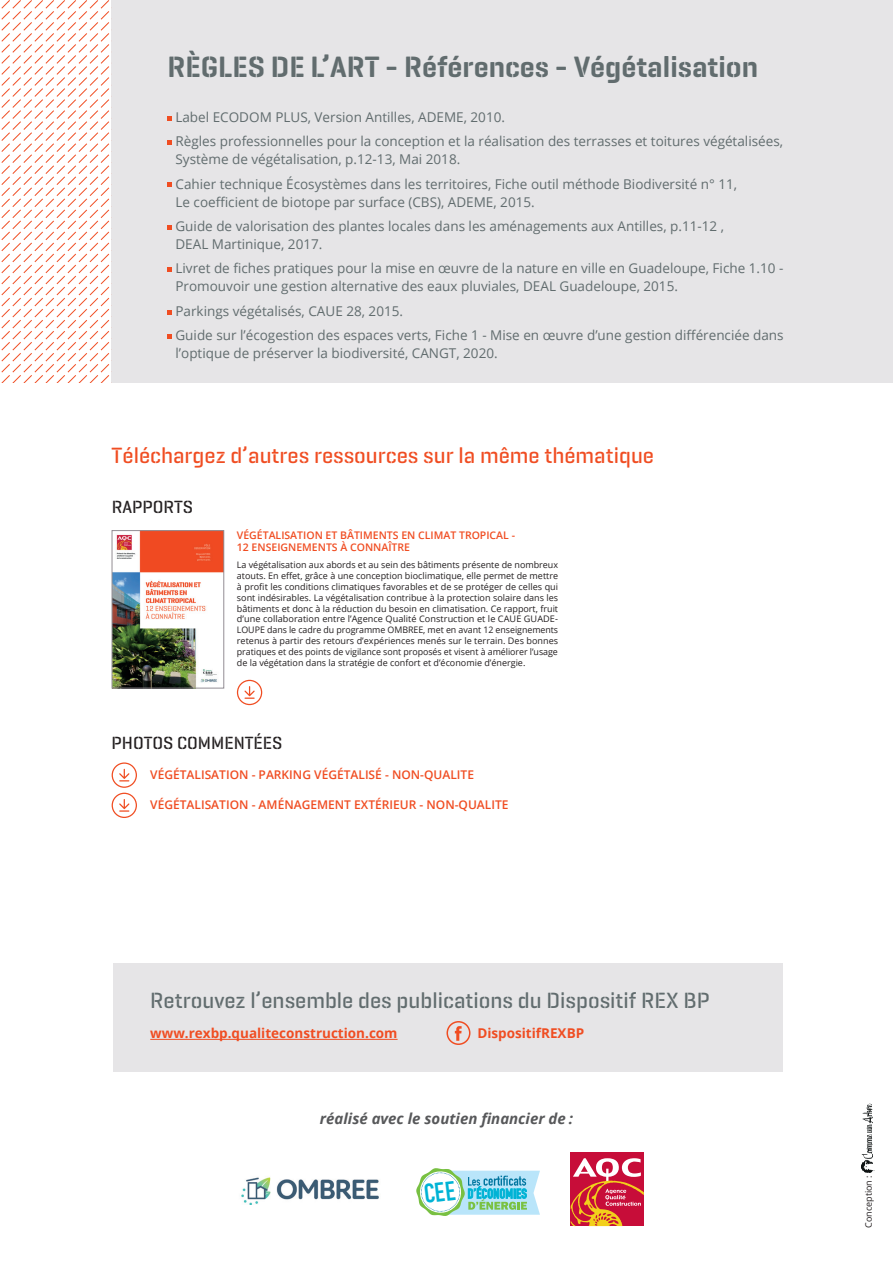
<style>
.page{position:relative;width:893px;height:1263px;background:#fff}
.page>*{position:absolute;margin:0;border:0;box-sizing:border-box;transform-origin:0 0}
.t1{font:600 30px "Geogrotesque Stencil B";color:#616c6e}
.t2{font:500 22.5px "Geogrotesque Stencil B";color:#616c6e}
.t3{font:500 22.5px "Geogrotesque Stencil B";color:#f04d22}
.t4{font:500 18px "Geogrotesque Stencil B";color:#231f20}
.t5{font:italic 700 15px "Open Sans";color:#57585a}
.t6{font:13.5px/24.5px "Open Sans";color:#616c6e}
.t7{font:700 13.5px "Open Sans";color:#f04d22}
.t8{font:600 12px "Open Sans";color:#f04d22}
.t9{font:600 10.5px/12.6px "Open Sans";color:#f04d22}
.t10{font:9px/10.8px "Open Sans";color:#231f20;text-align:justify}
</style>
<div class="page">
<div style="left:112px;top:0;width:781px;height:383px;background:#e6e5e7"></div>
<svg style="left:167px;top:116px;width:5px;height:4px"></svg>
<svg style="left:167px;top:140px;width:5px;height:5px"></svg>
<svg style="left:167px;top:183px;width:5px;height:4px"></svg>
<svg style="left:167px;top:225px;width:5px;height:5px"></svg>
<svg style="left:167px;top:267px;width:5px;height:5px"></svg>
<svg style="left:167px;top:310px;width:5px;height:4px"></svg>
<svg style="left:167px;top:334px;width:5px;height:5px"></svg>
<svg style="left:1px;top:0;width:111px;height:383px"></svg>
<div style="left:113px;top:963px;width:670px;height:109px;background:#e6e5e7"></div>
<img style="left:114px;top:532px;width:108px;height:154px">
<div style="left:112px;top:530px;width:112px;height:158px;border:1px solid #938e94"></div>
<svg style="left:237px;top:680px;width:25px;height:25px"></svg>
<hr style="left:150px;top:1039px;width:248px;height:1px;background:#f04d22">
<div style="left:446px;top:1021px;width:24px;height:24px;border:2px solid #f04d22;border-radius:50%"></div>
<svg style="left:455px;top:1026px;width:7px;height:15px"></svg>
<img style="left:861px;top:1103px;width:14px;height:70px">
<img style="left:241px;top:1177px;width:138px;height:27px">
<div style="left:571px;top:1153px;width:73px;height:73px;background:#c70d39"></div>
<svg style="left:571px;top:1158px;width:73px;height:68px"></svg>
<svg style="left:112px;top:762px;width:25px;height:56px"></svg>
<svg style="left:416px;top:1168px;width:124px;height:48px"></svg>
<h1 class="t1" style="left:167px;top:48px;width:592px">RÈGLES DE L’ART - Références - Végétalisation</h1>
<p class="t6" style="left:175px;top:104px;width:609px">Label ECODOM PLUS, Version Antilles, ADEME, 2010.<br>Règles professionnelles pour la conception et la réalisation des terrasses et toitures végétalisées,</p>
<p class="t6" style="left:175px;top:147px;width:563px">Système de végétalisation, p.12-13, Mai 2018.<br>Cahier technique Écosystèmes dans les territoires, Fiche outil méthode Biodiversité n° 11,</p>
<p class="t6" style="left:175px;top:189px;width:550px">Le coefficient de biotope par surface (CBS), ADEME, 2015.<br>Guide de valorisation des plantes locales dans les aménagements aux Antilles, p.11-12 ,</p>
<p class="t6" style="left:175px;top:232px;width:609px">DEAL Martinique, 2017.<br>Livret de fiches pratiques pour la mise en œuvre de la nature en ville en Guadeloupe, Fiche 1.10 -</p>
<p class="t6" style="left:175px;top:274px;width:610px">Promouvoir une gestion alternative des eaux pluviales, DEAL Guadeloupe, 2015.<br>Parkings végétalisés, CAUE 28, 2015.<br>Guide sur l’écogestion des espaces verts, Fiche 1 - Mise en œuvre d’une gestion différenciée dans</p>
<p class="t6" style="left:175px;top:341px;width:324px">l’optique de préserver la biodiversité, CANGT, 2020.</p>
<h2 class="t3" style="left:112px;top:442px;width:544px">Téléchargez d’autres ressources sur la même thématique</h2>
<h3 class="t4" style="left:112px;top:496px;width:83px">RAPPORTS</h3>
<p class="t9" style="left:237px;top:528px;width:280px">VÉGÉTALISATION ET BÂTIMENTS EN CLIMAT TROPICAL -<br>12 ENSEIGNEMENTS À CONNAÎTRE</p>
<p class="t10" style="left:237px;top:560px;width:323px">La végétalisation aux abords et au sein des bâtiments présente de nombreux atouts. En effet, grâce à une conception bioclimatique, elle permet de mettre à profit les conditions climatiques favorables et de se protéger de celles qui sont indésirables. La végétalisation contribue à la protection solaire dans les bâtiments et donc à la réduction du besoin en climatisation. Ce rapport, fruit d’une collaboration entre l’Agence Qualité Construction et le CAUE GUADE-LOUPE dans le cadre du programme OMBREE, met en avant 12 enseignements retenus à partir des retours d’expériences menés sur le terrain. Des bonnes pratiques et des points de vigilance sont proposés et visent à améliorer l’usage de la végétation dans la stratégie de confort et d’économie d’énergie.</p>
<h3 class="t4" style="left:112px;top:731px;width:172px">PHOTOS COMMENTÉES</h3>
<p class="t8" style="left:150px;top:766px;width:325px">VÉGÉTALISATION - PARKING VÉGÉTALISÉ - NON-QUALITE</p>
<p class="t8" style="left:150px;top:797px;width:360px">VÉGÉTALISATION - AMÉNAGEMENT EXTÉRIEUR - NON-QUALITE</p>
<h2 class="t2" style="left:150px;top:986px;width:561px">Retrouvez l’ensemble des publications du Dispositif REX BP</h2>
<p class="t7" style="left:150px;top:1024px;width:249px">www.rexbp.qualiteconstruction.com</p>
<p class="t7" style="left:477px;top:1024px;width:108px">DispositifREXBP</p>
<p class="t5" style="left:320px;top:1108px;width:255px">réalisé avec le soutien financier de :</p>
<p class="t10" style="left:863px;top:1228px;width:54px;rotate:-90deg">Conception :</p>
</div>
